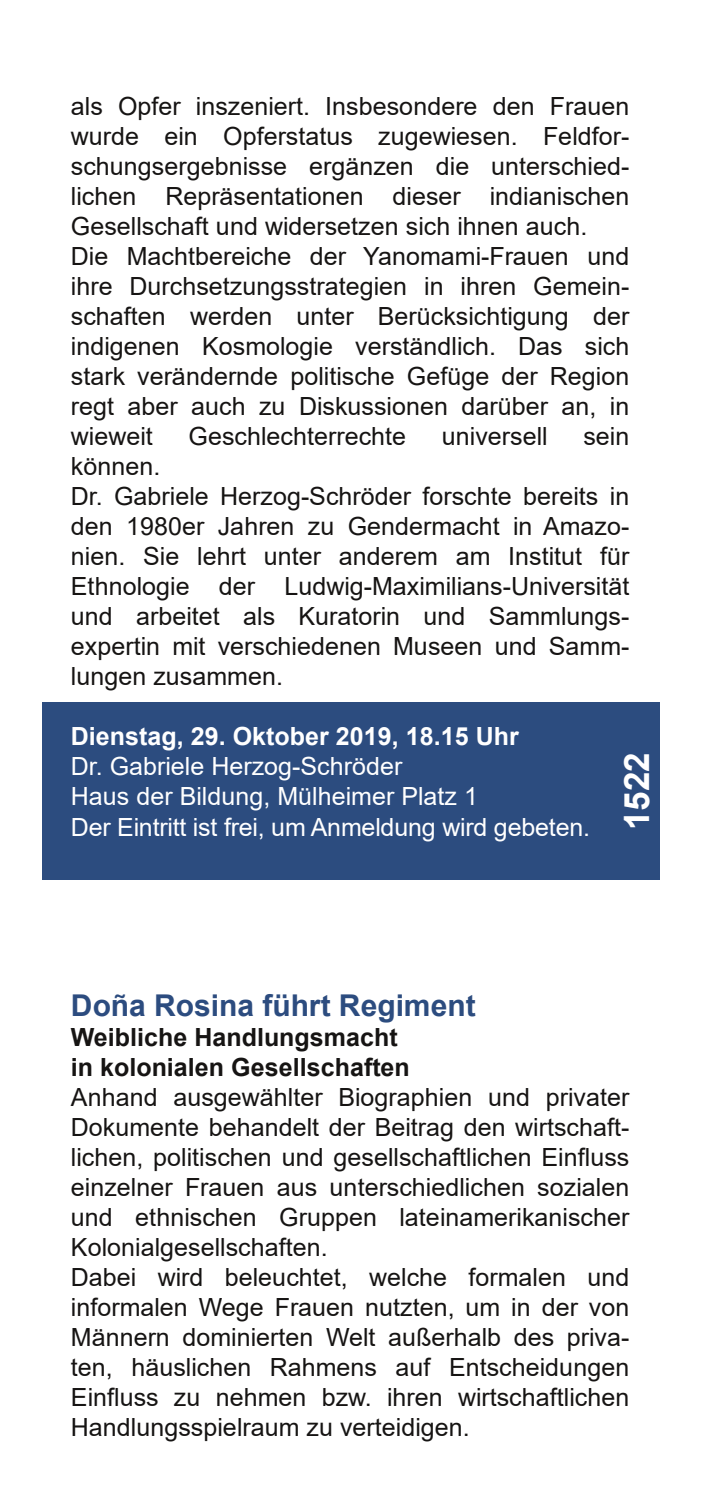
<style>
.page{position:relative;width:702px;height:1489px;background:#fff}
.page>*{position:absolute;margin:0;border:0;box-sizing:border-box;transform-origin:0 0}
.t1{font:700 35px "Arial";color:#fff}
.t2{font:700 30px "Arial";color:#2c4c7f}
.t3{font:25px/30px "Arial";letter-spacing:.005em;color:#161413}
.t4{font:25px/30px "Arial";color:#fff}
.t5{font:700 25px/30px "Arial";letter-spacing:.005em;color:#161413}
.t6{font:700 25px "Arial";letter-spacing:.005em;color:#fff}
</style>
<div class="page">
<div style="left:43px;top:702px;width:616px;height:177px;background:#2c4c7f"></div>
<p class="t3" style="left:71px;top:91px;width:560px">als Opfer inszeniert. Insbesondere den Frauen wurde ein Opferstatus zugewiesen. Feldfor&shy;schungsergebnisse ergänzen die unterschied&shy;lichen Repräsentationen dieser indianischen Gesellschaft und widersetzen sich ihnen auch.<br>Die Machtbereiche der Yanomami-Frauen und ihre Durchsetzungsstrategien in ihren Gemein&shy;schaften werden unter Berücksichtigung der indigenen Kosmologie verständlich. Das sich stark verändernde politische Gefüge der Region regt aber auch zu Diskussionen darüber an, in wieweit</p>
<p class="t3" style="left:188px;top:421px;width:219px">Geschlechterrechte</p>
<p class="t3" style="left:442px;top:421px;width:107px">universell</p>
<p class="t3" style="left:583px;top:421px;width:47px">sein</p>
<p class="t3" style="left:71px;top:451px;width:560px">können.<br>Dr. Gabriele Herzog-Schröder forschte bereits in den 1980er Jahren zu Gendermacht in Amazo&shy;nien. Sie lehrt unter anderem am Institut für Ethnologie der Ludwig-Maximilians-Universität und arbeitet als Kuratorin und Sammlungs&shy;expertin mit verschiedenen Museen und Samm&shy;lungen zusammen.</p>
<p class="t6" style="left:71px;top:722px;width:449px">Dienstag, 29. Oktober 2019, 18.15 Uhr</p>
<p class="t4" style="left:71px;top:751px;width:520px">Dr. Gabriele Herzog-Schröder<br>Haus der Bildung, Mülheimer Platz 1<br>Der Eintritt ist frei, um Anmeldung wird gebeten.</p>
<h1 class="t1" style="left:617px;top:830px;width:79px;rotate:-90deg">1522</h1>
<p class="t2" style="left:71px;top:988px;width:406px">Doña Rosina führt Regiment</p>
<p class="t5" style="left:71px;top:1021px;width:340px">Weibliche Handlungsmacht in kolonialen Gesellschaften</p>
<p class="t3" style="left:71px;top:1081px;width:560px">Anhand ausgewählter Biographien und privater Dokumente behandelt der Beitrag den wirtschaft&shy;lichen, politischen und gesellschaftlichen Einfluss einzelner Frauen aus unterschiedlichen sozialen und ethnischen Gruppen lateinamerikanischer Kolonialgesellschaften.<br>Dabei wird beleuchtet, welche formalen und informalen Wege Frauen nutzten, um in der von Männern dominierten Welt außerhalb des priva&shy;ten, häuslichen Rahmens auf Entscheidungen Einfluss zu nehmen bzw. ihren wirtschaftlichen Handlungsspielraum zu verteidigen.</p>
</div>
